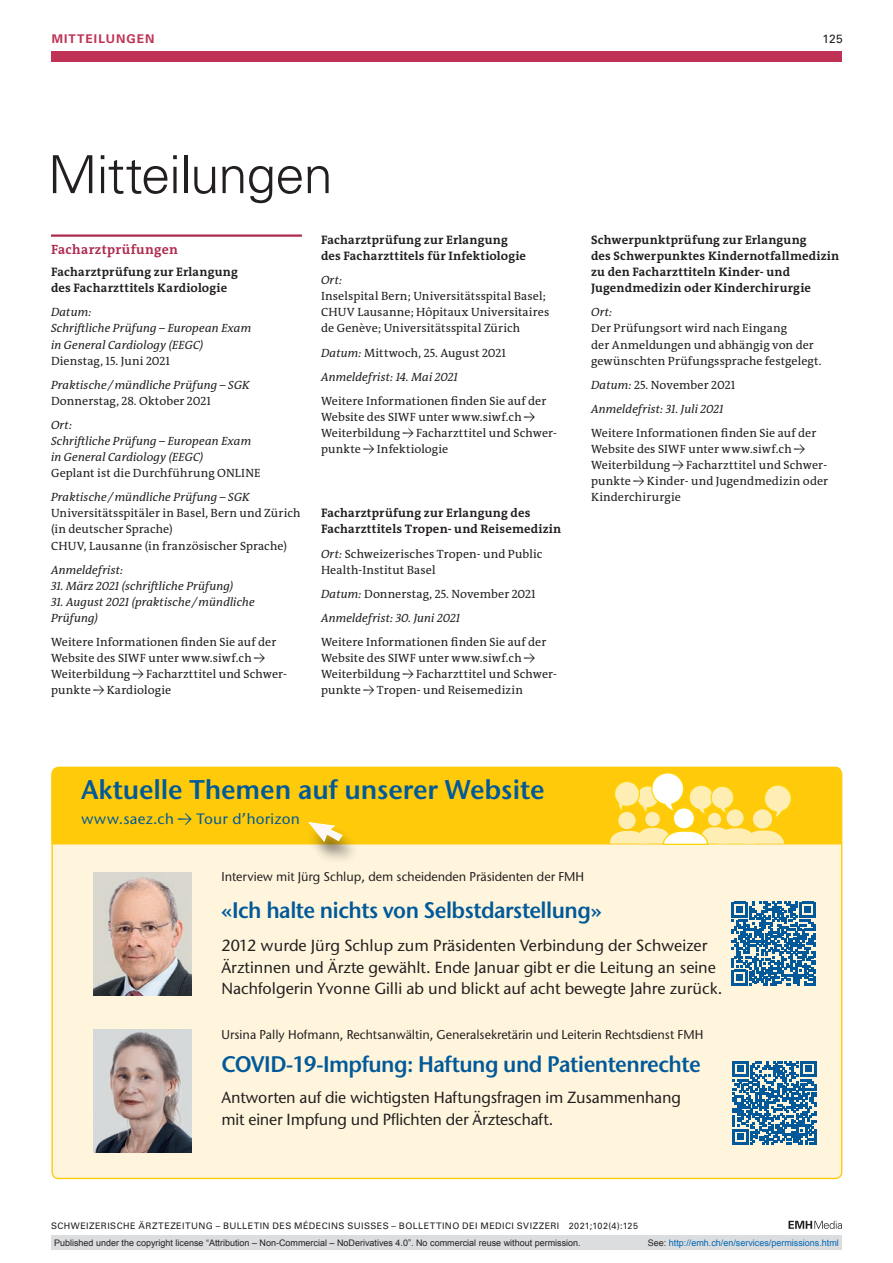
<style>
.page{position:relative;width:893px;height:1263px;background:#fff}
.page>*{position:absolute;margin:0;border:0;box-sizing:border-box;transform-origin:0 0}
.article-title{font:300 52.5px "Univers LT Std";letter-spacing:-.02em;color:#231f20}
.t1{font:600 27px "Stone Sans ITC Std";letter-spacing:-.005em;color:#015999}
.t2{font:600 22.5px "Stone Sans ITC Std";letter-spacing:-.025em;color:#015999;scale:.95 1}
.t3{font:500 16.2px/21.6px "Stone Sans ITC Std";color:#231f20}
.t4{font:500 15px "Stone Sans ITC Std";letter-spacing:.015em;color:#015999}
.section-h1{font:700 13.5px "The Antiqua B W7";letter-spacing:.03em;color:#ae2b4e}
.t5{font:500 12.75px "Stone Sans ITC Std";color:#231f20}
.section-h2{font:700 12.3px/16px "The Antiqua B W7";letter-spacing:.02em;color:#231f20}
.section-pf{font:12px/16px "The Antiqua B W5 Plain";letter-spacing:.01em;color:#231f20}
.section-pf-2{font:italic 12px/16px "The Antiqua B W5 Plain";letter-spacing:.01em;color:#231f20}
.ressort{font:700 12px "Univers LT Std";letter-spacing:.085em;color:#bf3256}
.ressort-2{font:12px "Univers LT Std";color:#231f20}
.t6{font:9px "Arial";color:#231f20}
.fusszeile{font:9px "Univers LT Std";letter-spacing:.05em;color:#231f20}
.t7{font:9px "Arial";color:#0066b3}
.s1{font-style:normal}
.s2{font-style:italic}
.s3{font-family:"The Antiqua B W5 Plain";font-weight:400}
.s4{color:#231f20}
</style>
<div class="page">
<svg style="left:788px;top:1221px;width:54px;height:8px"></svg>
<div style="left:51px;top:51px;width:791px;height:11px;background:#bf3256"></div>
<hr style="left:51px;top:234px;width:251px;height:3px;background:#ae2b4e">
<div style="left:52px;top:768px;width:790px;height:410px;background:#fef5dc;border-radius:6px"></div>
<div style="left:52px;top:767px;width:790px;height:77px;background:#feca0a"></div>
<svg style="left:761px;top:782px;width:34px;height:38px"></svg>
<svg style="left:612px;top:770px;width:124px;height:46px;background:#fedc5b"></svg>
<div style="left:708px;top:813px;width:13px;height:13px;background:#ffeeb4;border-radius:50%"></div>
<div style="left:726px;top:809px;width:18px;height:17px;background:#ffeeb4;border-radius:50%"></div>
<div style="left:645px;top:812px;width:15px;height:14px;background:#ffeeb4;border-radius:50%"></div>
<div style="left:618px;top:812px;width:18px;height:17px;background:#ffeeb4;border-radius:50%"></div>
<div style="left:673px;top:808px;width:21px;height:21px;background:#fff;border-radius:50%"></div>
<div style="left:673px;top:807px;width:22px;height:22px;border:1px solid #fed304;border-radius:50%"></div>
<svg style="left:610px;top:827px;width:174px;height:17px;background:#fee793"></svg>
<div style="left:753px;top:809px;width:19px;height:19px;background:#ffeeb4;border-radius:50%"></div>
<div style="left:305px;top:824px;width:55px;height:41px;background:#231f20;opacity:.6"></div>
<svg style="left:308px;top:821px;width:36px;height:22px"></svg>
<img style="left:94px;top:872px;width:98px;height:123px">
<img style="left:94px;top:1030px;width:98px;height:123px">
<svg style="left:732px;top:1061px;width:84px;height:84px"></svg>
<svg style="left:732px;top:901px;width:84px;height:84px"></svg>
<div style="left:51px;top:1235px;width:791px;height:15px;background:#dcdddf"></div>
<p class="ressort" style="left:52px;top:31px;width:104px">MITTEILUNGEN</p>
<p class="ressort-2" style="left:822px;top:31px;width:22px">125</p>
<p class="article-title" style="left:48px;top:143px;width:286px">Mitteilungen</p>
<p class="section-h1" style="left:51px;top:241px;width:128px">Facharztprüfungen</p>
<p class="section-h2" style="left:51px;top:264px;width:188px">Facharztprüfung zur Erlangung des Facharzttitels Kardiologie</p>
<p class="section-pf-2" style="left:51px;top:304px;width:202px">Datum:<br>Schriftliche Prüfung – European Exam in General Cardiology (EEGC)<br><span class="s1">Dienstag, 15. Juni 2021</span></p>
<p class="section-pf-2" style="left:51px;top:377px;width:200px">Praktische /mündliche Prüfung – SGK<br><span class="s1">Donnerstag, 28. Oktober 2021</span></p>
<p class="section-pf-2" style="left:51px;top:417px;width:211px">Ort:<br>Schriftliche Prüfung – European Exam in General Cardiology (EEGC)<br><span class="s1">Geplant ist die Durchführung ONLINE</span></p>
<p class="section-pf" style="left:51px;top:489px;width:251px"><span class="s2">Praktische /mündliche Prüfung – SGK </span>Universitätsspitäler in Basel, Bern und Zürich (in deutscher Sprache)<br>CHUV, Lausanne (in französischer Sprache)</p>
<p class="section-pf-2" style="left:51px;top:562px;width:74px">Anmeldefrist:</p>
<p class="section-pf-2" style="left:51px;top:578px;width:184px">31. März 2021 (schriftliche Prüfung)</p>
<p class="section-pf-2" style="left:51px;top:594px;width:205px">31. August 2021 (praktische /mündliche<br>Prüfung)</p>
<p class="section-pf" style="left:51px;top:634px;width:238px">Weitere Informationen finden Sie auf der Website des SIWF unter www.siwf.ch → Weiterbildung → Facharzttitel und Schwer&shy;punkte → Kardiologie</p>
<p class="section-h2" style="left:321px;top:232px;width:206px">Facharztprüfung zur Erlangung des Facharzttitels für Infektiologie</p>
<p class="section-pf" style="left:321px;top:272px;width:230px"><span class="s2">Ort:<br></span>Inselspital Bern; Universitätsspital Basel; CHUV Lausanne; Hôpitaux Universitaires de Genève; Universitätsspital Zürich</p>
<p class="section-pf" style="left:321px;top:345px;width:186px"><span class="s2">Datum:</span> Mittwoch, 25. August 2021</p>
<p class="section-pf-2" style="left:321px;top:369px;width:138px">Anmeldefrist: 14. Mai 2021</p>
<p class="section-pf" style="left:321px;top:393px;width:238px">Weitere Informationen finden Sie auf der Website des SIWF unter www.siwf.ch → Weiterbildung → Facharzttitel und Schwer&shy;punkte → Infektiologie</p>
<p class="section-h2" style="left:321px;top:505px;width:242px">Facharztprüfung zur Erlangung des<br>Facharzttitels Tropen- und Reisemedizin</p>
<p class="section-pf" style="left:321px;top:546px;width:223px"><span class="s2">Ort:</span> Schweizerisches Tropen- und Public<br>Health-Institut Basel</p>
<p class="section-pf" style="left:321px;top:586px;width:216px"><span class="s2">Datum:</span> Donnerstag, 25. November 2021</p>
<p class="section-pf-2" style="left:321px;top:610px;width:141px">Anmeldefrist: 30. Juni 2021</p>
<p class="section-pf" style="left:321px;top:634px;width:238px">Weitere Informationen finden Sie auf der Website des SIWF unter www.siwf.ch → Weiterbildung → Facharzttitel und Schwer&shy;punkte → Tropen- und Reisemedizin</p>
<p class="section-h2" style="left:591px;top:232px;width:250px">Schwerpunktprüfung zur Erlangung<br>des Schwerpunktes Kindernotfallmedizin zu den Facharzttiteln Kinder- und Jugendmedizin oder Kinderchirurgie</p>
<p class="section-pf" style="left:591px;top:304px;width:232px"><span class="s2">Ort:<br></span>Der Prüfungsort wird nach Eingang<br>der Anmeldungen und abhängig von der gewünschten Prüfungssprache festgelegt.</p>
<p class="section-pf" style="left:591px;top:377px;width:146px"><span class="s2">Datum:</span> 25. November 2021</p>
<p class="section-pf-2" style="left:591px;top:401px;width:134px">Anmeldefrist: 31. Juli 2021</p>
<p class="section-pf" style="left:591px;top:425px;width:239px">Weitere Informationen finden Sie auf der Website des SIWF unter www.siwf.ch → Weiterbildung → Facharzttitel und Schwer&shy;punkte → Kinder- und Jugendmedizin oder Kinderchirurgie</p>
<p class="t1" style="left:81px;top:773px;width:465px">Aktuelle Themen auf unserer Website</p>
<p class="t4" style="left:81px;top:809px;width:220px">www.saez.ch <span class="s3">→</span> Tour d’horizon</p>
<p class="t5" style="left:222px;top:869px;width:364px">Interview mit Jürg Schlup, dem scheidenden Präsidenten der FMH</p>
<p class="t2" style="left:222px;top:896px;width:401px">«Ich halte nichts von Selbstdarstellung»</p>
<p class="t3" style="left:222px;top:934px;width:502px">2012 wurde Jürg Schlup zum Präsidenten Verbindung der Schweizer<br>Ärztinnen und Ärzte gewählt. Ende Januar gibt er die Leitung an seine<br>Nachfolgerin Yvonne Gilli ab und blickt auf acht bewegte Jahre zurück.</p>
<p class="t5" style="left:222px;top:1026px;width:483px">Ursina Pally Hofmann, Rechtsanwältin, Generalsekretärin und Leiterin Rechtsdienst FMH</p>
<p class="t2" style="left:222px;top:1050px;width:506px">COVID-19-Impfung: Haftung und Patientenrechte</p>
<p class="t3" style="left:222px;top:1087px;width:461px">Antworten auf die wichtigsten Haftungsfragen im Zusammenhang mit einer Impfung und Pflichten der Ärzteschaft.</p>
<p class="fusszeile" style="left:51px;top:1220px;width:588px">SCHWEIZERISCHE ÄRZTEZEITUNG – BULLETIN DES MÉDECINS SUISSES – BOLLETTINO DEI MEDICI SVIZZERI 2021;102(4):125</p>
<p class="t6" style="left:54px;top:1237px;width:528px">Published under the copyright license “Attribution – Non-Commercial – NoDerivatives 4.0”. No commercial reuse without permission.</p>
<p class="t7" style="left:648px;top:1237px;width:193px"><span class="s4">See:</span> http://emh.ch/en/services/permissions.html</p>
</div>
